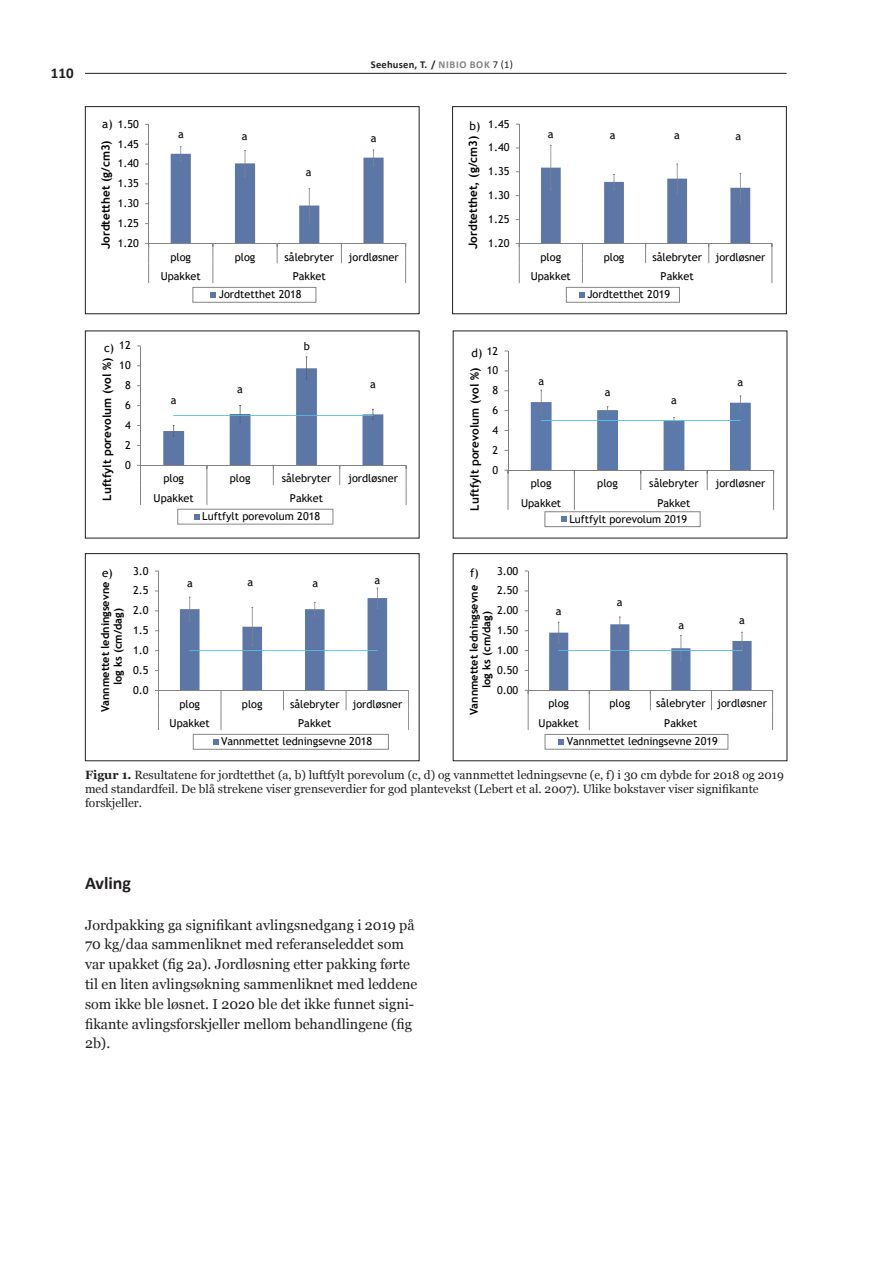
<style>
.page{position:relative;width:893px;height:1263px;background:#fff}
.page>*{position:absolute;margin:0;border:0;box-sizing:border-box;transform-origin:0 0}
.t1{font:700 18px "Calibri";color:#231f20}
.t2{font:700 15px "Calibri";color:#231f20}
.t3{font:14.25px/19.8px "Georgia";color:#231f20}
.t4{font:12px/14.4px "Georgia";color:#231f20}
.t5{font:700 11.7px "Trebuchet MS";color:#000}
.t6{font:11.7px "Trebuchet MS";color:#000}
.t7{font:10.95px/17.9px "Trebuchet MS";color:#000;text-align:right}
.t8{font:700 10.95px/12.8px "Trebuchet MS";color:#000;text-align:center}
.t9{font:700 10.5px "Calibri";letter-spacing:.02em;color:#231f20}
.s1{font-size:11.7px}
.s2{color:#808285}
.s3{font-weight:400}
.s4{font-weight:700}
</style>
<div class="page">
<hr style="left:85px;top:73px;width:702px;height:1px;background:#231f20">
<hr style="left:148px;top:124px;width:1px;height:119px;background:#818386">
<hr style="left:149px;top:243px;width:257px;height:1px;background:#818386">
<svg style="left:145px;top:243px;width:4px;height:40px"></svg>
<svg style="left:405px;top:244px;width:1px;height:39px"></svg>
<svg style="left:171px;top:146px;width:213px;height:156px"></svg>
<div style="left:85px;top:106px;width:334px;height:208px;border:1px solid #231f20"></div>
<hr style="left:519px;top:124px;width:1px;height:119px;background:#818386">
<hr style="left:519px;top:243px;width:253px;height:1px;background:#818386">
<svg style="left:516px;top:243px;width:4px;height:40px"></svg>
<svg style="left:771px;top:244px;width:1px;height:39px"></svg>
<svg style="left:541px;top:145px;width:209px;height:157px"></svg>
<div style="left:452px;top:106px;width:335px;height:208px;border:1px solid #231f20"></div>
<hr style="left:140px;top:346px;width:1px;height:119px;background:#818386">
<hr style="left:140px;top:465px;width:266px;height:1px;background:#818386">
<svg style="left:137px;top:465px;width:4px;height:40px"></svg>
<svg style="left:406px;top:465px;width:1px;height:40px"></svg>
<svg style="left:163px;top:356px;width:220px;height:168px"></svg>
<hr style="left:158px;top:571px;width:1px;height:119px;background:#818386">
<svg style="left:155px;top:587px;width:254px;height:162px"></svg>
<div style="left:85px;top:553px;width:334px;height:208px;border:1px solid #231f20"></div>
<hr style="left:507px;top:351px;width:1px;height:119px;background:#7f7f7f">
<hr style="left:508px;top:470px;width:266px;height:1px;background:#7f7f7f">
<svg style="left:505px;top:470px;width:3px;height:40px"></svg>
<svg style="left:773px;top:471px;width:1px;height:39px"></svg>
<svg style="left:531px;top:390px;width:220px;height:137px"></svg>
<hr style="left:528px;top:571px;width:1px;height:119px;background:#818386">
<hr style="left:528px;top:690px;width:245px;height:1px;background:#818386">
<svg style="left:525px;top:690px;width:4px;height:40px"></svg>
<svg style="left:772px;top:691px;width:1px;height:39px"></svg>
<svg style="left:545px;top:616px;width:207px;height:133px"></svg>
<div style="left:453px;top:553px;width:334px;height:208px;border:1px solid #231f20"></div>
<h2 class="t2" style="left:51px;top:64px;width:24px">110</h2>
<p class="t7" style="left:102px;top:115px;width:38px"><span class="s1">a)</span> 1.50</p>
<p class="t7" style="left:118px;top:135px;width:23px">1.45</p>
<p class="t5" style="left:98px;top:249px;width:111px;rotate:-90deg">Jordtetthet (g/cm3)</p>
<p class="t7" style="left:118px;top:155px;width:23px">1.40</p>
<p class="t7" style="left:118px;top:174px;width:23px">1.35</p>
<p class="t7" style="left:118px;top:194px;width:23px">1.30</p>
<p class="t7" style="left:118px;top:214px;width:23px">1.25</p>
<p class="t7" style="left:118px;top:234px;width:23px">1.20</p>
<p class="t9" style="left:371px;top:58px;width:144px">Seehusen, T. / <span class="s2">NIBIO BOK</span> <span class="s3">7 (1)</span></p>
<p class="t7" style="left:178px;top:125px;width:7px">a</p>
<p class="t7" style="left:242px;top:127px;width:7px">a</p>
<p class="t7" style="left:306px;top:163px;width:7px">a</p>
<p class="t7" style="left:371px;top:129px;width:7px">a</p>
<p class="t6" style="left:469px;top:118px;width:12px">b)</p>
<p class="t5" style="left:466px;top:249px;width:115px;rotate:-90deg">Jordtetthet, (g/cm3)</p>
<p class="t7" style="left:488px;top:115px;width:23px">1.45</p>
<p class="t7" style="left:488px;top:139px;width:23px">1.40</p>
<p class="t7" style="left:488px;top:162px;width:23px">1.35</p>
<p class="t7" style="left:488px;top:186px;width:23px">1.30</p>
<p class="t7" style="left:488px;top:210px;width:23px">1.25</p>
<p class="t7" style="left:488px;top:234px;width:23px">1.20</p>
<p class="t7" style="left:548px;top:125px;width:7px">a</p>
<p class="t7" style="left:610px;top:126px;width:7px">a</p>
<p class="t7" style="left:674px;top:126px;width:7px">a</p>
<p class="t7" style="left:735px;top:127px;width:7px">a</p>
<p class="t7" style="left:170px;top:248px;width:22px">plog</p>
<p class="t7" style="left:235px;top:248px;width:22px">plog</p>
<p class="t7" style="left:284px;top:248px;width:51px">sålebryter</p>
<p class="t7" style="left:349px;top:248px;width:51px">jordløsner</p>
<p class="t7" style="left:161px;top:267px;width:42px">Upakket</p>
<p class="t7" style="left:293px;top:267px;width:35px">Pakket</p>
<p class="t7" style="left:540px;top:248px;width:22px">plog</p>
<p class="t7" style="left:604px;top:248px;width:22px">plog</p>
<p class="t7" style="left:652px;top:248px;width:115px">sålebryter jordløsner</p>
<p class="t7" style="left:531px;top:267px;width:42px">Upakket</p>
<p class="t7" style="left:661px;top:267px;width:35px">Pakket</p>
<p class="t7" style="left:219px;top:285px;width:84px">Jordtetthet 2018</p>
<p class="t7" style="left:587px;top:285px;width:84px">Jordtetthet 2019</p>
<p class="t7" style="left:119px;top:336px;width:13px">12</p>
<p class="t6" style="left:104px;top:340px;width:12px">c)</p>
<p class="t5" style="left:100px;top:501px;width:144px;rotate:-90deg">Luftfylt porevolum (vol %)</p>
<p class="t7" style="left:119px;top:356px;width:13px">10</p>
<p class="t7" style="left:125px;top:376px;width:7px">8</p>
<p class="t7" style="left:125px;top:396px;width:7px">6</p>
<p class="t7" style="left:125px;top:416px;width:7px">4</p>
<p class="t7" style="left:125px;top:436px;width:7px">2</p>
<p class="t7" style="left:125px;top:456px;width:7px">0</p>
<p class="t7" style="left:171px;top:391px;width:7px">a</p>
<p class="t7" style="left:237px;top:380px;width:7px">a</p>
<p class="t7" style="left:304px;top:338px;width:8px">b</p>
<p class="t7" style="left:370px;top:375px;width:7px">a</p>
<p class="t7" style="left:163px;top:470px;width:22px">plog</p>
<p class="t7" style="left:230px;top:470px;width:22px">plog</p>
<p class="t7" style="left:282px;top:470px;width:51px">sålebryter</p>
<p class="t7" style="left:348px;top:470px;width:51px">jordløsner</p>
<p class="t7" style="left:154px;top:489px;width:42px">Upakket</p>
<p class="t7" style="left:202px;top:489px;width:122px">Pakket<br>Luftfylt porevolum 2018</p>
<p class="t7" style="left:487px;top:342px;width:13px">12</p>
<p class="t6" style="left:471px;top:346px;width:12px">d)</p>
<p class="t7" style="left:487px;top:362px;width:13px">10</p>
<p class="t5" style="left:467px;top:511px;width:144px;rotate:-90deg">Luftfylt porevolum (vol %)</p>
<p class="t7" style="left:492px;top:382px;width:7px">8</p>
<p class="t7" style="left:492px;top:401px;width:7px">6</p>
<p class="t7" style="left:492px;top:421px;width:7px">4</p>
<p class="t7" style="left:492px;top:441px;width:7px">2</p>
<p class="t7" style="left:492px;top:461px;width:7px">0</p>
<p class="t7" style="left:538px;top:372px;width:7px">a</p>
<p class="t7" style="left:605px;top:383px;width:7px">a</p>
<p class="t7" style="left:671px;top:392px;width:7px">a</p>
<p class="t7" style="left:737px;top:374px;width:7px">a</p>
<p class="t7" style="left:531px;top:475px;width:22px">plog</p>
<p class="t7" style="left:597px;top:475px;width:22px">plog</p>
<p class="t7" style="left:649px;top:475px;width:51px">sålebryter</p>
<p class="t7" style="left:715px;top:475px;width:51px">jordløsner</p>
<p class="t7" style="left:521px;top:494px;width:42px">Upakket</p>
<p class="t7" style="left:657px;top:494px;width:35px">Pakket</p>
<p class="t7" style="left:569px;top:510px;width:119px">Luftfylt porevolum 2019</p>
<p class="t6" style="left:102px;top:565px;width:12px">e)</p>
<p class="t8" style="left:99px;top:712px;width:132px;rotate:-90deg">Vannmettet ledningsevne log ks (cm/dag)</p>
<p class="t7" style="left:133px;top:562px;width:17px">3.0</p>
<p class="t7" style="left:133px;top:582px;width:17px">2.5</p>
<p class="t7" style="left:133px;top:601px;width:17px">2.0</p>
<p class="t7" style="left:133px;top:621px;width:17px">1.5</p>
<p class="t7" style="left:133px;top:641px;width:17px">1.0</p>
<p class="t7" style="left:133px;top:661px;width:17px">0.5</p>
<p class="t7" style="left:133px;top:681px;width:17px">0.0</p>
<p class="t7" style="left:187px;top:574px;width:7px">a</p>
<p class="t7" style="left:247px;top:573px;width:7px">a</p>
<p class="t7" style="left:312px;top:574px;width:7px">a</p>
<p class="t7" style="left:374px;top:571px;width:7px">a</p>
<p class="t7" style="left:179px;top:695px;width:22px">plog</p>
<p class="t7" style="left:242px;top:695px;width:22px">plog</p>
<p class="t7" style="left:290px;top:695px;width:114px">sålebryter jordløsner</p>
<p class="t7" style="left:170px;top:714px;width:42px">Upakket</p>
<p class="t7" style="left:298px;top:714px;width:35px">Pakket</p>
<p class="t6" style="left:470px;top:565px;width:10px">f)</p>
<p class="t7" style="left:497px;top:562px;width:23px">3.00</p>
<p class="t8" style="left:467px;top:715px;width:131px;rotate:-90deg">Vannmettet ledningsevne log ks (cm/dag)</p>
<p class="t7" style="left:497px;top:581px;width:23px">2.50</p>
<p class="t7" style="left:497px;top:601px;width:23px">2.00</p>
<p class="t7" style="left:497px;top:621px;width:23px">1.50</p>
<p class="t7" style="left:497px;top:641px;width:23px">1.00</p>
<p class="t7" style="left:497px;top:661px;width:23px">0.50</p>
<p class="t7" style="left:497px;top:681px;width:23px">0.00</p>
<p class="t7" style="left:556px;top:602px;width:7px">a</p>
<p class="t7" style="left:617px;top:594px;width:7px">a</p>
<p class="t7" style="left:678px;top:616px;width:7px">a</p>
<p class="t7" style="left:739px;top:611px;width:7px">a</p>
<p class="t7" style="left:548px;top:695px;width:22px">plog</p>
<p class="t7" style="left:609px;top:695px;width:22px">plog</p>
<p class="t7" style="left:656px;top:695px;width:112px">sålebryter jordløsner</p>
<p class="t7" style="left:539px;top:714px;width:42px">Upakket</p>
<p class="t7" style="left:664px;top:714px;width:35px">Pakket</p>
<p class="t7" style="left:221px;top:732px;width:153px">Vannmettet ledningsevne 2018</p>
<p class="t7" style="left:567px;top:732px;width:153px">Vannmettet ledningsevne 2019</p>
<p class="t4" style="left:85px;top:767px;width:700px"><span class="s4">Figur 1.</span> Resultatene for jordtetthet (a, b) luftfylt porevolum (c, d) og vannmettet ledningsevne (e, f) i 30 cm dybde for 2018 og 2019 med standardfeil. De blå strekene viser grenseverdier for god plantevekst (Lebert et al. 2007). Ulike bokstaver viser signifikante forskjeller.</p>
<h1 class="t1" style="left:85px;top:871px;width:48px">Avling</h1>
<p class="t3" style="left:85px;top:915px;width:334px">Jordpakking ga signifikant avlingsnedgang i 2019 på 70 kg/daa sammenliknet med referanseleddet som var upakket (fig 2a). Jordløsning etter pakking førte til en liten avlingsøkning sammenliknet med leddene som ikke ble løsnet. I 2020 ble det ikke funnet signi&shy;fikante avlingsforskjeller mellom behandlingene (fig 2b).</p>
</div>
